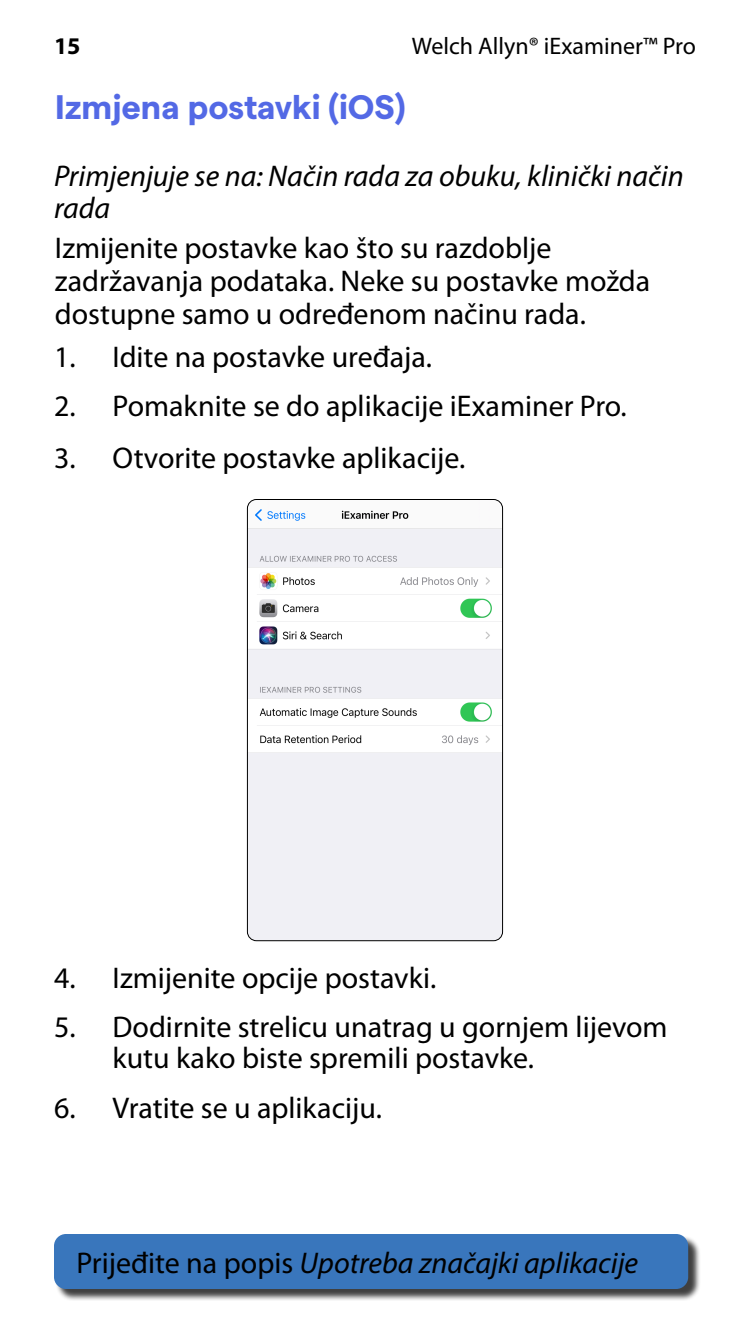
<style>
.page{position:relative;width:750px;height:1334px;background:#fff}
.page>*{position:absolute;margin:0;border:0;box-sizing:border-box;transform-origin:0 0}
.t1{font:700 34px "Matter";color:#5369e5}
.t2{font:30px/33px "Myriad Pro";color:#000}
.t3{font:italic 30px/32px "Myriad Pro";color:#000}
.t4{font:24px "Myriad Pro";color:#000}
.t5{font:700 24px "Myriad Pro";color:#000}
.s1{font-style:normal}
</style>
<div class="page">
<div style="left:56px;top:1236px;width:645px;height:65px;background:#000;opacity:.75"></div>
<div style="left:54px;top:1234px;width:634px;height:55px;background:#3976bc;border-radius:12px"></div>
<img style="left:247px;top:500px;width:256px;height:441px">
<div style="left:247px;top:499px;width:256px;height:442px;border:1px solid #000;border-radius:9px"></div>
<p class="t5" style="left:54px;top:30px;width:28px">15</p>
<p class="t4" style="left:412px;top:31px;width:286px">Welch Allyn® iExaminer™ Pro</p>
<p class="t1" style="left:55px;top:81px;width:351px">Izmjena postavki (iOS)</p>
<p class="t3" style="left:54px;top:159px;width:631px">Primjenjuje se na: Način rada za obuku, klinički način rada</p>
<p class="t2" style="left:55px;top:230px;width:597px">Izmijenite postavke kao što su razdoblje zadržavanja podataka. Neke su postavke možda dostupne samo u određenom načinu rada.</p>
<p class="t2" style="left:54px;top:340px;width:380px">1. Idite na postavke uređaja.</p>
<p class="t2" style="left:54px;top:389px;width:574px">2. Pomaknite se do aplikacije iExaminer Pro.</p>
<p class="t2" style="left:54px;top:441px;width:413px">3. Otvorite postavke aplikacije.</p>
<p class="t2" style="left:54px;top:961px;width:384px">4. Izmijenite opcije postavki.</p>
<p class="t2" style="left:112px;top:1011px;width:557px;line-height:31px;text-indent:-58px">5. Dodirnite strelicu unatrag u gornjem lijevom kutu kako biste spremili postavke.</p>
<p class="t2" style="left:54px;top:1091px;width:329px">6. Vratite se u aplikaciju.</p>
<p class="t3" style="left:76px;top:1246px;width:563px"><span class="s1">Prijeđite na popis</span> Upotreba značajki aplikacije</p>
</div>
